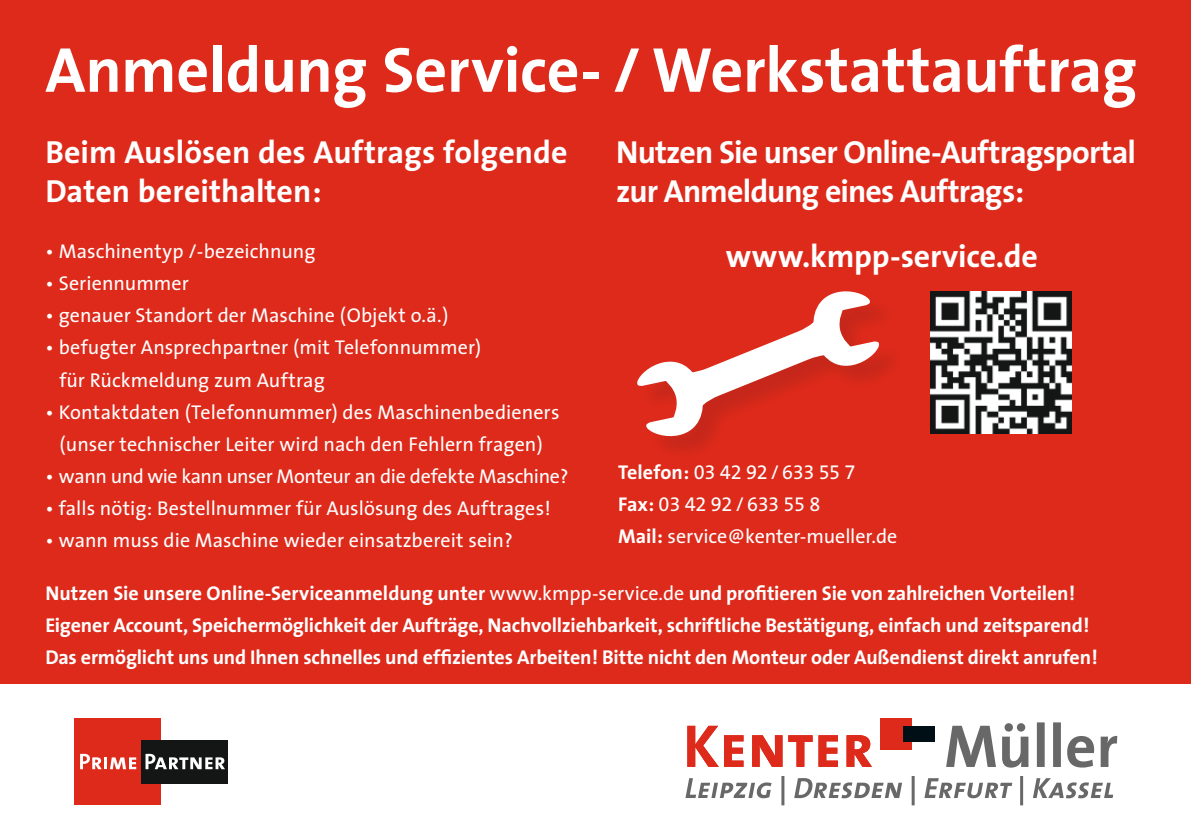
<style>
.page{position:relative;width:1191px;height:840px;background:#fff}
.page>*{position:absolute;margin:0;border:0;box-sizing:border-box;transform-origin:0 0}
.t1{font:700 64px "The Sans";letter-spacing:-.005em;color:#fff}
.t2{font:700 32px/38.4px "The Sans";letter-spacing:-.005em;color:#fff}
.t3{font:700 32px/38.4px "The Sans";letter-spacing:-.03em;color:#fff}
.t4{font:20px/32px "The Sans";color:#fff}
.t5{font:700 20px/32px "The Sans";letter-spacing:-.01em;color:#fff}
.t6{font:20px "The Sans";letter-spacing:-.02em;color:#fff}
.t7{font:20px/32px "The Sans Expert";letter-spacing:-.015em;color:#fff}
.s1{font-family:"The Sans";font-weight:700}
.s2{font-weight:700}
.s3{font-weight:400}
</style>
<div class="page">
<svg style="left:946px;top:722px;width:171px;height:45px"></svg>
<svg style="left:685px;top:776px;width:428px;height:28px"></svg>
<svg style="left:687px;top:725px;width:56px;height:41px"></svg>
<svg style="left:752px;top:735px;width:30px;height:31px"></svg>
<svg style="left:788px;top:735px;width:24px;height:31px"></svg>
<svg style="left:818px;top:735px;width:20px;height:31px"></svg>
<svg style="left:846px;top:735px;width:26px;height:31px"></svg>
<div style="left:879px;top:717px;width:32px;height:32px;background:#dd2a1b"></div>
<div style="left:903px;top:725px;width:32px;height:16px;background:#000e15"></div>
<div style="left:75px;top:718px;width:86px;height:86px;background:#dd2a1b"></div>
<div style="left:141px;top:739px;width:87px;height:43px;background:#141515"></div>
<svg style="left:80px;top:753px;width:56px;height:15px"></svg>
<svg style="left:145px;top:753px;width:80px;height:15px"></svg>
<div style="left:0;top:0;width:1191px;height:683px;background:#dd2a1b"></div>
<svg style="left:637px;top:291px;width:243px;height:147px"></svg>
<img style="left:930px;top:291px;width:141px;height:142px">
<h1 class="t1" style="left:45px;top:16px;width:1093px">Anmeldung Service- / Werkstattauftrag</h1>
<h2 class="t2" style="left:45px;top:132px;width:524px">Beim Auslösen des Auftrags folgende<br>Daten bereithalten:</h2>
<h2 class="t3" style="left:616px;top:132px;width:521px">Nutzen Sie unser Online-Auftragsportal zur Anmeldung eines Auftrags:</h2>
<p class="t4" style="left:45px;top:235px;width:272px">• Maschinentyp /-bezeichnung</p>
<p class="t4" style="left:45px;top:267px;width:145px">• Seriennummer</p>
<p class="t4" style="left:45px;top:299px;width:404px">• genauer Standort der Maschine (Objekt o.ä.)</p>
<p class="t4" style="left:59px;top:331px;width:423px;text-indent:-14px">• befugter Ansprechpartner (mit Telefonnummer) für Rückmeldung zum Auftrag</p>
<p class="t4" style="left:45px;top:395px;width:515px;text-align:center">• Kontaktdaten (Telefonnummer) des Maschinenbedieners (unser technischer Leiter wird nach den Fehlern fragen)</p>
<p class="t6" style="left:45px;top:459px;width:525px">• wann und wie kann unser Monteur an die defekte Maschine?</p>
<p class="t4" style="left:45px;top:491px;width:507px">• falls nötig: Bestellnummer für Auslösung des Auftrages!</p>
<p class="t4" style="left:45px;top:523px;width:469px">• wann muss die Maschine wieder einsatzbereit sein?</p>
<h2 class="t2" style="left:725px;top:236px;width:314px">www.kmpp-service.de</h2>
<p class="t7" style="left:618px;top:455px;width:239px"><span class="s1">Telefon:</span> 03 42 92 / 633 55 7<br><span class="s1">Fax:</span> 03 42 92 / 633 55 8</p>
<p class="t4" style="left:618px;top:519px;width:281px"><span class="s2">Mail:</span> service@kenter-mueller.de</p>
<p class="t5" style="left:45px;top:576px;width:1053px">Nutzen Sie unsere Online-Serviceanmeldung unter <span class="s3">www.kmpp-service.de</span> und profitieren Sie von zahlreichen Vorteilen!<br>Eigener Account, Speichermöglichkeit der Aufträge, Nachvollziehbarkeit, schriftliche Bestätigung, einfach und zeitsparend!<br>Das ermöglicht uns und Ihnen schnelles und effizientes Arbeiten! Bitte nicht den Monteur oder Außendienst direkt anrufen!</p>
</div>
